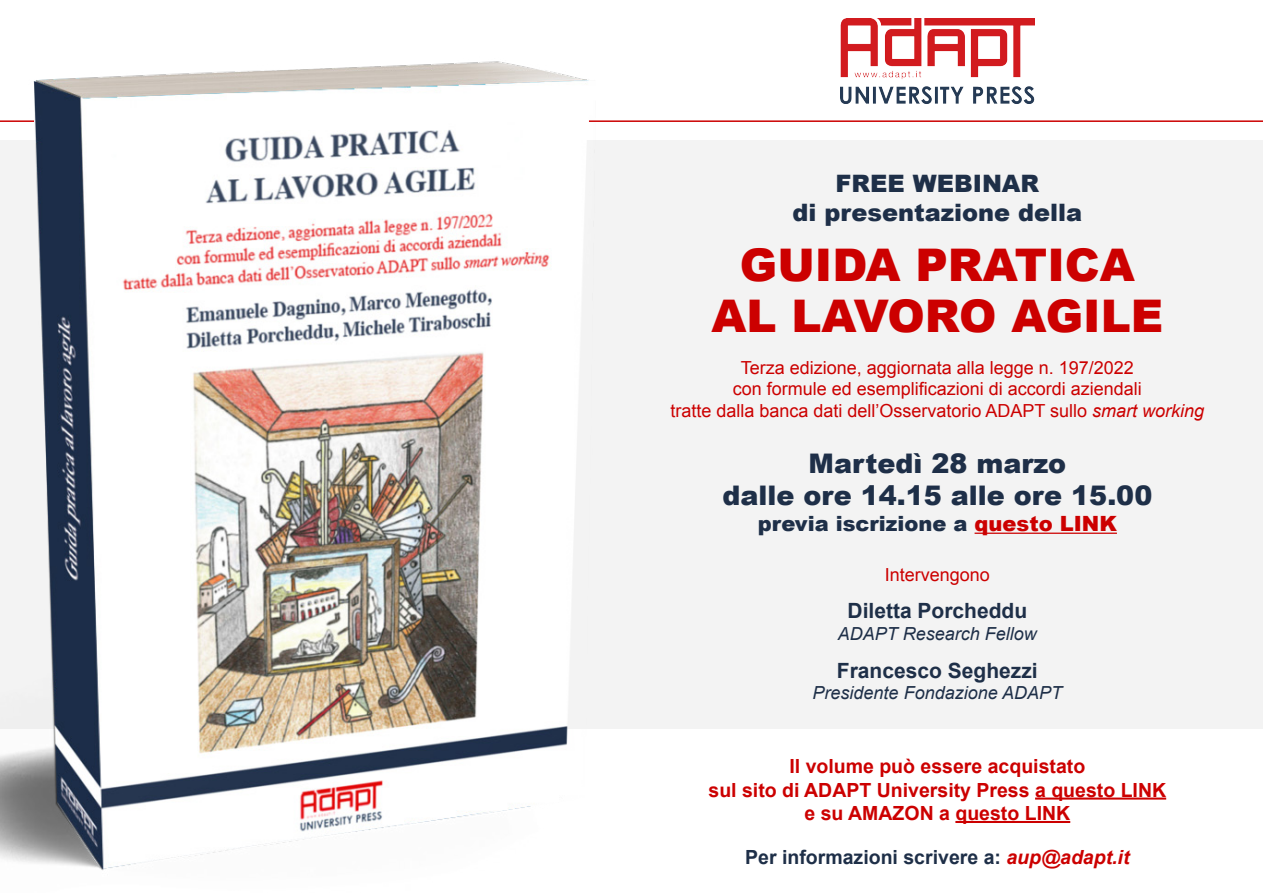
<style>
.page{position:relative;width:1263px;height:893px;background:#fff}
.page>*{position:absolute;margin:0;border:0;box-sizing:border-box;transform-origin:0 0}
.t1{font:900 45px/51px "Arial";color:#c00;text-align:center}
.t2{font:900 27px/32.4px "Arial";color:#1e2f48;text-align:center}
.t3{font:900 24px/28.8px "Arial";color:#1e2f48;text-align:center}
.t4{font:700 21px "Arial";color:#1e2f48}
.t5{font:900 21px "Arial";color:#1e2f48}
.t6{font:700 19.5px/23.4px "Arial";color:#c00;text-align:center}
.t7{font:700 19.5px "Arial";color:#1e2f48}
.t8{font:18px/21.6px "Arial";color:#c00;text-align:center}
.t9{font:italic 18px "Arial";color:#1e2f48}
.s1{font-style:italic}
.s2{color:#c00}
.s3{font-style:italic;color:#c00}
</style>
<div class="page">
<div style="left:0;top:140px;width:1263px;height:589px;background:#f3f3f3"></div>
<img style="left:0;top:61px;width:589px;height:810px">
<img style="left:840px;top:18px;width:194px;height:85px">
<hr style="left:0;top:120px;width:34px;height:2px;background:#c00">
<hr style="left:589px;top:120px;width:674px;height:2px;background:#c00">
<hr style="left:974px;top:533px;width:143px;height:1px;background:#c00">
<hr style="left:1035px;top:797px;width:131px;height:3px;background:#c00">
<hr style="left:955px;top:821px;width:115px;height:2px;background:#c00">
<h3 class="t3" style="left:792px;top:169px;width:291px">FREE WEBINAR<br>di presentazione della</h3>
<h1 class="t1" style="left:711px;top:238px;width:453px">GUIDA PRATICA<br>AL LAVORO AGILE</h1>
<p class="t8" style="left:670px;top:357px;width:535px">Terza edizione, aggiornata alla legge n. 197/2022<br>con formule ed esemplificazioni di accordi aziendali<br>tratte dalla banca dati dell’Osservatorio ADAPT sullo <span class="s1">smart working</span></p>
<h2 class="t2" style="left:722px;top:446px;width:431px">Martedì 28 marzo<br>dalle ore 14.15 alle ore 15.00</h2>
<p class="t5" style="left:758px;top:508px;width:361px">previa iscrizione a <span class="s2">questo LINK</span></p>
<p class="t8" style="left:885px;top:564px;width:107px">Intervengono</p>
<p class="t4" style="left:847px;top:597px;width:181px">Diletta Porcheddu</p>
<p class="t9" style="left:838px;top:622px;width:201px">ADAPT Research Fellow</p>
<p class="t4" style="left:837px;top:656px;width:202px">Francesco Seghezzi</p>
<p class="t9" style="left:813px;top:681px;width:251px">Presidente Fondazione ADAPT</p>
<p class="t6" style="left:708px;top:755px;width:459px">Il volume può essere acquistato<br>sul sito di ADAPT University Press a questo LINK e su AMAZON a questo LINK</p>
<p class="t7" style="left:745px;top:845px;width:386px">Per informazioni scrivere a: <span class="s3">aup@adapt.it</span></p>
</div>
